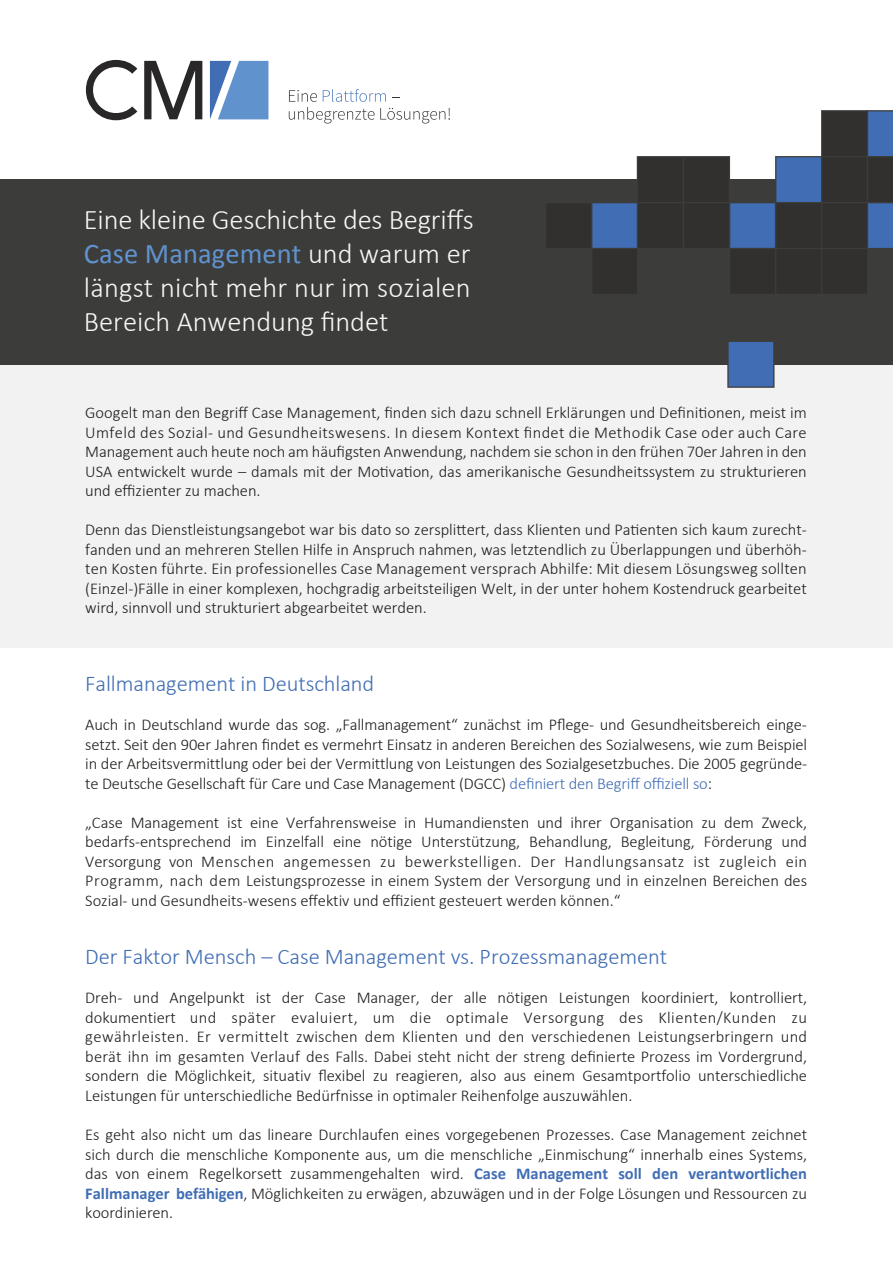
<style>
.page{position:relative;width:893px;height:1263px;background:#fff}
.page>*{position:absolute;margin:0;border:0;box-sizing:border-box;transform-origin:0 0}
.t1{font:300 28.5px/34.2px "Calibri";letter-spacing:.01em;color:#f6f6f6;text-align:justify}
.t2{font:300 22.5px "Calibri";letter-spacing:-.005em;color:#406db4}
.t3{font:300 16.5px/19.5px "Calibri";letter-spacing:-.005em;color:#1d1d1b;text-align:justify}
.s1{font-weight:400;color:#6093ce}
.s2{color:#406db4}
.s3{font-weight:700;color:#406db4}
</style>
<div class="page">
<div style="left:0;top:364px;width:893px;height:284px;background:#f2f2f2"></div>
<div style="left:0;top:179px;width:893px;height:186px;background:#3c3c3b"></div>
<svg style="left:86px;top:60px;width:51px;height:60px"></svg>
<svg style="left:144px;top:61px;width:58px;height:58px"></svg>
<svg style="left:210px;top:61px;width:58px;height:58px;background:#6f9acf"></svg>
<svg style="left:289px;top:89px;width:161px;height:35px"></svg>
<svg style="left:547px;top:110px;width:346px;height:183px"></svg>
<svg style="left:727px;top:341px;width:47px;height:47px;background:#4069a9"></svg>
<h1 class="t1" style="left:84px;top:201px;width:392px">Eine kleine Geschichte des Begriffs <span class="s1">Case Management</span> und warum er längst nicht mehr nur im sozialen Bereich Anwendung findet</h1>
<p class="t3" style="left:85px;top:402px;width:723px">Googelt man den Begriff Case Management, finden sich dazu schnell Erklärungen und Definitionen, meist im Umfeld des Sozial- und Gesundheitswesens. In diesem Kontext findet die Methodik Case oder auch Care Management auch heute noch am häufigsten Anwendung, nachdem sie schon in den frühen 70er Jahren in den USA entwickelt wurde – damals mit der Motivation, das amerikanische Gesundheitssystem zu strukturieren und effizienter zu machen.</p>
<p class="t3" style="left:85px;top:519px;width:723px">Denn das Dienstleistungsangebot war bis dato so zersplittert, dass Klienten und Patienten sich kaum zurecht&shy;fanden und an mehreren Stellen Hilfe in Anspruch nahmen, was letztendlich zu Überlappungen und überhöh&shy;ten Kosten führte. Ein professionelles Case Management versprach Abhilfe: Mit diesem Lösungsweg sollten (Einzel-)Fälle in einer komplexen, hochgradig arbeitsteiligen Welt, in der unter hohem Kostendruck gearbeitet wird, sinnvoll und strukturiert abgearbeitet werden.</p>
<h2 class="t2" style="left:85px;top:670px;width:291px">Fallmanagement in Deutschland</h2>
<p class="t3" style="left:85px;top:714px;width:723px">Auch in Deutschland wurde das sog. „Fallmanagement“ zunächst im Pflege- und Gesundheitsbereich einge&shy;setzt. Seit den 90er Jahren findet es vermehrt Einsatz in anderen Bereichen des Sozialwesens, wie zum Beispiel in der Arbeitsvermittlung oder bei der Vermittlung von Leistungen des Sozialgesetzbuches. Die 2005 gegründe&shy;te Deutsche Gesellschaft für Care und Case Management (DGCC) <span class="s2">definiert den Begriff offiziell so</span>:</p>
<p class="t3" style="left:85px;top:812px;width:723px">„Case Management ist eine Verfahrensweise in Humandiensten und ihrer Organisation zu dem Zweck, bedarfs-entsprechend im Einzelfall eine nötige Unterstützung, Behandlung, Begleitung, Förderung und Versorgung von Menschen angemessen zu bewerkstelligen. Der Handlungsansatz ist zugleich ein Programm, nach dem Leistungsprozesse in einem System der Versorgung und in einzelnen Bereichen des Sozial- und Gesundheits-wesens effektiv und effizient gesteuert werden können.“</p>
<h2 class="t2" style="left:85px;top:943px;width:583px">Der Faktor Mensch – Case Management vs. Prozessmanagement</h2>
<p class="t3" style="left:85px;top:987px;width:723px">Dreh- und Angelpunkt ist der Case Manager, der alle nötigen Leistungen koordiniert, kontrolliert, dokumentiert und später evaluiert, um die optimale Versorgung des Klienten/Kunden zu gewährleisten. Er vermittelt zwischen dem Klienten und den verschiedenen Leistungserbringern und berät ihn im gesamten Verlauf des Falls. Dabei steht nicht der streng definierte Prozess im Vordergrund, sondern die Möglichkeit, situativ flexibel zu reagieren, also aus einem Gesamtportfolio unterschiedliche Leistungen für unterschiedliche Bedürfnisse in optimaler Reihenfolge auszuwählen.</p>
<p class="t3" style="left:85px;top:1124px;width:723px">Es geht also nicht um das lineare Durchlaufen eines vorgegebenen Prozesses. Case Management zeichnet sich durch die menschliche Komponente aus, um die menschliche „Einmischung“ innerhalb eines Systems, das von einem Regelkorsett zusammengehalten wird. <span class="s3">Case Management soll den verantwortlichen Fallmanager befähigen</span>, Möglichkeiten zu erwägen, abzuwägen und in der Folge Lösungen und Ressourcen zu koordinieren.</p>
</div>
